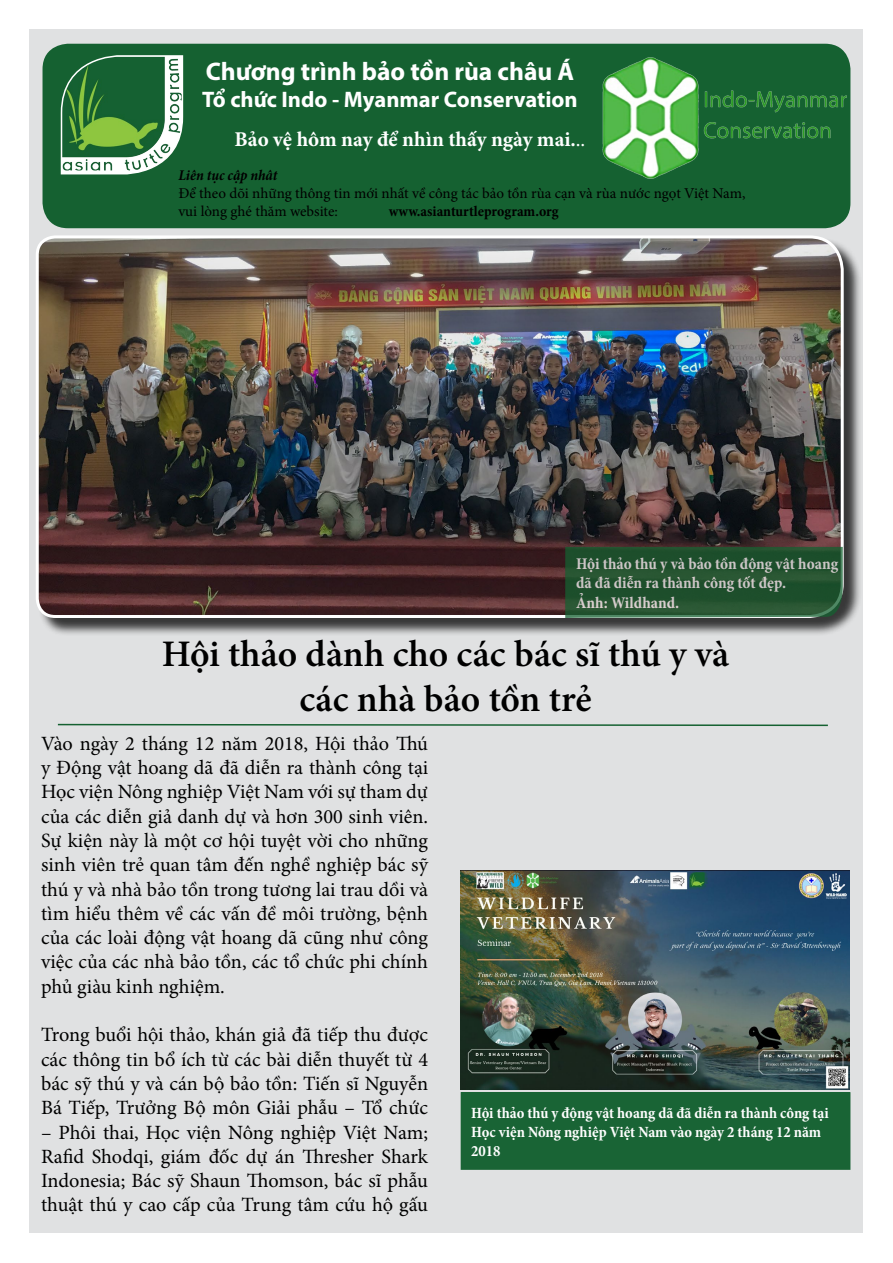
<style>
.page{position:relative;width:893px;height:1263px;background:#fff}
.page>*{position:absolute;margin:0;border:0;box-sizing:border-box;transform-origin:0 0}
.t1{font:600 37.5px/45px "Minion Pro";color:#000;text-align:center}
.t2{font:700 25.5px "Myriad Pro";color:#fff}
.t3{font:700 22.5px "Myriad Pro";color:#fff}
.t4{font:700 21px "Minion Pro";color:#fff}
.t5{font:20.25px/24.3px "Minion Pro";color:#000;text-align:justify}
.t6{font:700 condensed 16.5px/19.8px "Minion Pro";color:#fff}
.t7{font:700 condensed 15.75px/18.9px "Minion Pro";color:#fff}
.t8{font:15px/18px "Minion Pro";color:#000}
.t9{font:700 condensed 15px "Minion Pro";color:#000}
.t10{font:italic 700 condensed 15px "Minion Pro";letter-spacing:-.005em;color:#000}
.s1{font-weight:400}
</style>
<div class="page">
<div style="left:29px;top:29px;width:833px;height:1204px;background:#e0e1e2"></div>
<svg style="left:57px;top:723px;width:771px;height:4px"></svg>
<div style="left:38px;top:238px;width:824px;height:398px;background:#000;opacity:.75"></div>
<img style="left:36px;top:235px;width:809px;height:384px">
<div style="left:43px;top:44px;width:807px;height:184px;background:#156131;border-radius:26px"></div>
<svg style="left:60px;top:55px;width:124px;height:120px"></svg>
<svg style="left:565px;top:547px;width:278px;height:71px;background:#255432"></svg>
<img style="left:602px;top:55px;width:249px;height:124px">
<img style="left:461px;top:871px;width:388px;height:219px">
<div style="left:461px;top:1093px;width:389px;height:76px;background:#156131"></div>
<div style="left:461px;top:1092px;width:389px;height:78px;border:2px solid #156131"></div>
<p class="t2" style="left:206px;top:55px;width:370px">Chương trình bảo tồn rùa châu Á</p>
<p class="t3" style="left:202px;top:85px;width:377px">Tổ chức Indo - Myanmar Conservation</p>
<p class="t4" style="left:235px;top:124px;width:352px">Bảo vệ hôm nay để nhìn thấy ngày mai.<span class="s1">..</span></p>
<p class="t10" style="left:178px;top:165px;width:100px">Liên tục cập nhât</p>
<p class="t8" style="left:178px;top:184px;width:569px">Để theo dõi những thông tin mới nhất về công tác bảo tồn rùa cạn và rùa nước ngọt Việt Nam, vui lòng ghé thăm website:</p>
<p class="t9" style="left:389px;top:201px;width:171px">www.asianturtleprogram.org</p>
<p class="t6" style="left:576px;top:553px;width:264px">Hội thảo thú y và bảo tồn động vật hoang dã đã diễn ra thành công tốt đẹp.<br>Ảnh: Wildhand.</p>
<h1 class="t1" style="left:162px;top:631px;width:569px">Hội thảo dành cho các bác sĩ thú y và các nhà bảo tồn trẻ</h1>
<p class="t5" style="left:41px;top:731px;width:389px">Vào ngày 2 tháng 12 năm 2018, Hội thảo Thú y Động vật hoang dã đã diễn ra thành công tại Học viện Nông nghiệp Việt Nam với sự tham dự của các diễn giả danh dự và hơn 300 sinh viên.<br>Sự kiện này là một cơ hội tuyệt vời cho những sinh viên trẻ quan tâm đến nghề nghiệp bác sỹ thú y và nhà bảo tồn trong tương lai trau dồi và tìm hiểu thêm về các vấn đề môi trường, bệnh của các loài động vật hoang dã cũng như công việc của các nhà bảo tồn, các tổ chức phi chính phủ giàu kinh nghiệm.</p>
<p class="t5" style="left:41px;top:1023px;width:389px">Trong buổi hội thảo, khán giả đã tiếp thu được các thông tin bổ ích từ các bài diễn thuyết từ 4 bác sỹ thú y và cán bộ bảo tồn: Tiến sĩ Nguyễn Bá Tiếp, Trưởng Bộ môn Giải phẫu – Tổ chức</p>
<p class="t5" style="left:41px;top:1120px;width:389px">– Phôi thai, Học viện Nông nghiệp Việt Nam; Rafid Shodqi, giám đốc dự án Thresher Shark Indonesia; Bác sỹ Shaun Thomson, bác sĩ phẫu thuật thú y cao cấp của Trung tâm cứu hộ gấu</p>
<p class="t7" style="left:471px;top:1103px;width:359px">Hội thảo thú y động vật hoang dã đã diễn ra thành công tại<br>Học viện Nông nghiệp Việt Nam vào ngày 2 tháng 12 năm<br>2018</p>
</div>
